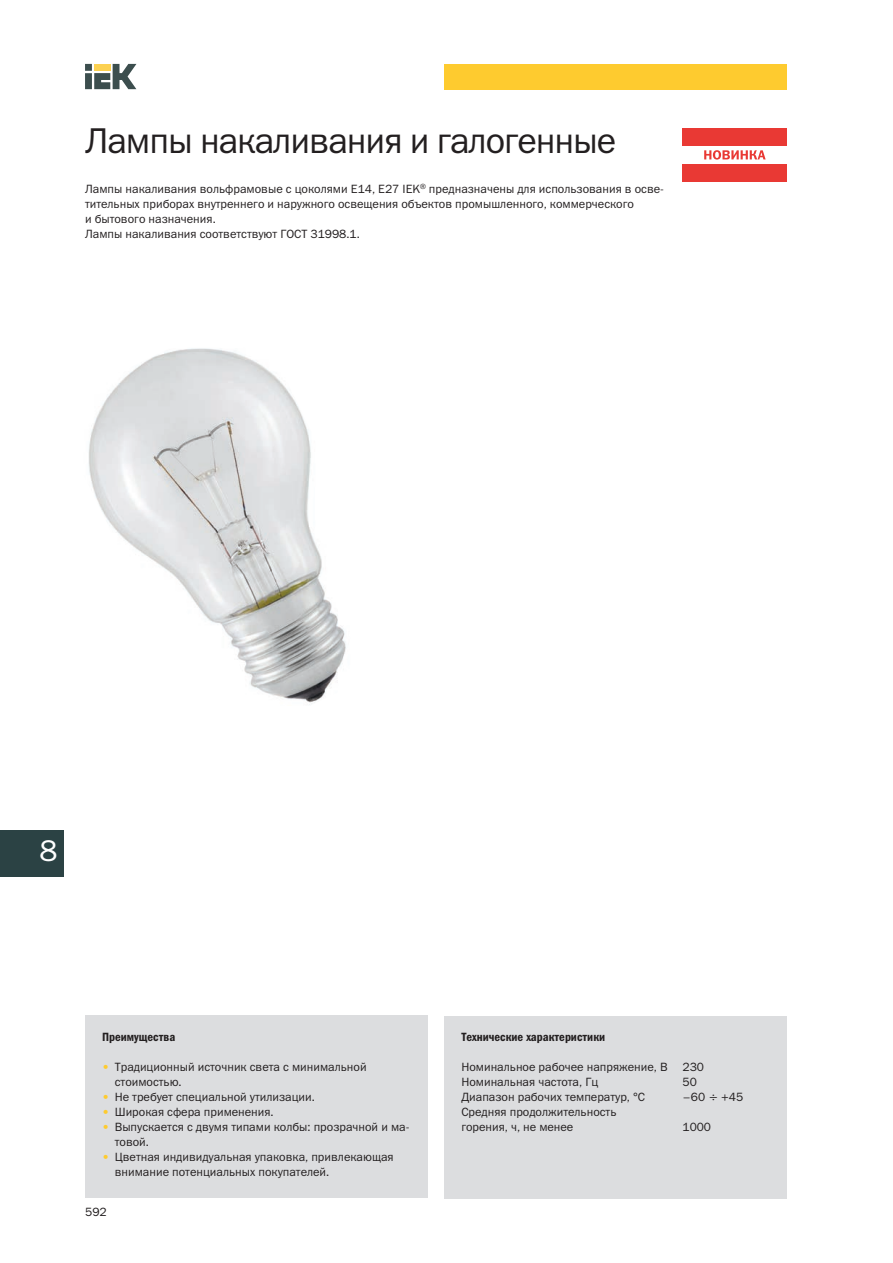
<style>
.page{position:relative;width:893px;height:1263px;background:#fff}
.page>*{position:absolute;margin:0;border:0;box-sizing:border-box;transform-origin:0 0}
.t1{font:36px "Franklin Gothic Book C";letter-spacing:-.03em;color:#231f20}
.t2{font:30px "Franklin Gothic Book C";color:#fff}
.t3{font:12px/15px "Franklin Gothic Book C";color:#231f20}
.t4{font:12px "Franklin Gothic Demi Cond C";color:#231f20}
.s1{color:#fecb2f}
</style>
<div class="page">
<svg style="left:85px;top:64px;width:51px;height:25px"></svg>
<div style="left:444px;top:64px;width:343px;height:25px;background:#fecb2f"></div>
<div style="left:0;top:830px;width:64px;height:47px;background:#2b4244"></div>
<div style="left:85px;top:1015px;width:342px;height:183px;background:#dcdddf"></div>
<div style="left:444px;top:1016px;width:343px;height:182px;background:#dcdddf"></div>
<img style="left:88px;top:348px;width:258px;height:357px">
<div style="left:682px;top:128px;width:104px;height:18px;background:#e93934"></div>
<div style="left:682px;top:164px;width:104px;height:17px;background:#e93934"></div>
<svg style="left:704px;top:150px;width:62px;height:10px"></svg>
<h1 class="t1" style="left:85px;top:128px;width:532px">Лампы накаливания и галогенные</h1>
<p class="t3" style="left:85px;top:183px;width:580px">Лампы накаливания вольфрамовые с цоколями Е14, Е27 IEK<sup>®</sup> предназначены для использования в осве&shy;тительных приборах внутреннего и наружного освещения объектов промышленного, коммерческого<br>и бытового назначения.<br>Лампы накаливания соответствуют ГОСТ 31998.1.</p>
<h2 class="t2" style="left:39px;top:841px;width:19px">8</h2>
<p class="t4" style="left:102px;top:1029px;width:75px">Преимущества</p>
<p class="t3" style="left:115px;top:1060px;width:253px;text-indent:-13px"><span class="s1">•</span> Традиционный источник света с минимальной стоимость ю.</p>
<p class="t3" style="left:102px;top:1090px;width:214px"><span class="s1">•</span> Не требует специальной утилизации.</p>
<p class="t3" style="left:102px;top:1105px;width:173px"><span class="s1">•</span> Широкая сфера применения.</p>
<p class="t3" style="left:115px;top:1120px;width:296px;text-indent:-13px"><span class="s1">•</span> Выпускается с двумя типами колбы: прозрачной и ма&shy;товой.</p>
<p class="t3" style="left:115px;top:1150px;width:280px;text-indent:-13px"><span class="s1">•</span> Цветная индивидуальная упаковка, привлекающая внимание потенциальных покупателей.</p>
<p class="t3" style="left:85px;top:1205px;width:23px">592</p>
<p class="t4" style="left:461px;top:1030px;width:145px">Технические характеристики</p>
<p class="t3" style="left:461px;top:1061px;width:244px">Номинальное рабочее напряжение, В 230<br>Номинальная частота, Гц</p>
<p class="t3" style="left:682px;top:1076px;width:16px">50</p>
<p class="t3" style="left:461px;top:1091px;width:185px">Диапазон рабочих температур, °С</p>
<p class="t3" style="left:682px;top:1091px;width:24px">–60</p>
<p class="t3" style="left:721px;top:1091px;width:24px">+45</p>
<p class="t3" style="left:461px;top:1106px;width:157px">Средняя продолжительность горения, ч, не менее</p>
<p class="t3" style="left:682px;top:1121px;width:30px">1000</p>
</div>
